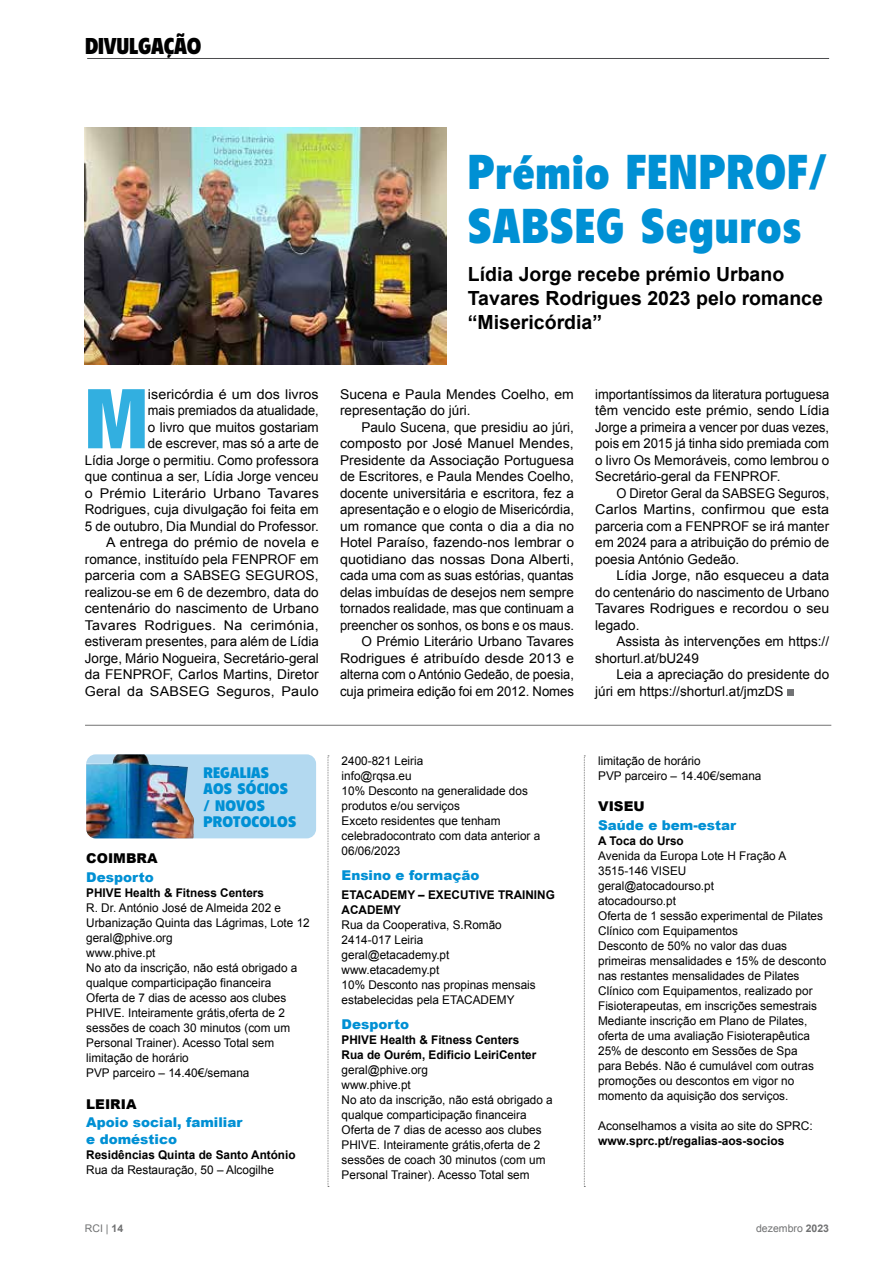
<style>
.page{position:relative;width:893px;height:1263px;background:#fff}
.page>*{position:absolute;margin:0;border:0;box-sizing:border-box;transform-origin:0 0}
.t1{font:900 condensed 82.95px "Flyer LT Std";color:#32afe0}
.t2{font:900 condensed 48px/54px "Flyer LT Std";letter-spacing:.02em;color:#0090d4}
.t3{font:900 condensed 22.5px "Flyer LT Std";letter-spacing:-.01em;color:#000}
.t4{font:700 19.5px/24px "Arial";color:#000}
.t5{font:900 condensed 15px/16.5px "Flyer LT Std";letter-spacing:.01em;color:#0090d4;scale:1.1 1}
.t6{font:13.5px/16.5px "Arial";color:#000}
.t7{font:13.5px/16.5px "Arial";color:#000;text-align:right;scale:1.06 1}
.t8{font:13.5px/16.5px "Arial";color:#000;text-align:justify;scale:.96 1}
.t9{font:900 13.5px/16.5px "Arial";color:#0090d4}
.t10{font:13.5px/16.5px "Arial";color:#000;scale:1.04 1}
.t11{font:900 13.5px "Arial";color:#000}
.t12{font:12px/15px "Arial";color:#000}
.t13{font:700 12px/15px "Arial";color:#000}
.t14{font:10.5px "Arial";color:#707172}
.s1{font-weight:700}
</style>
<div class="page">
<div style="left:86px;top:754px;width:230px;height:84px;background:#b3d9f0;border-radius:9px"></div>
<img style="left:86px;top:754px;width:108px;height:84px">
<hr style="left:87px;top:58px;width:742px;height:1px;background:#4b4b4d">
<svg style="left:328px;top:755px;width:1px;height:432px"></svg>
<svg style="left:584px;top:755px;width:1px;height:432px"></svg>
<div style="left:787px;top:689px;width:7px;height:7px;background:#727375"></div>
<img style="left:85px;top:128px;width:361px;height:237px">
<hr style="left:85px;top:725px;width:746px;height:1px;background:#737373">
<h3 class="t3" style="left:85px;top:33px;width:118px">DIVULGAÇÃO</h3>
<h2 class="t2" style="left:468px;top:145px;width:361px">Prémio FENPROF/<br>SABSEG Seguros</h2>
<h3 class="t4" style="left:468px;top:263px;width:357px">Lídia Jorge recebe prémio Urbano<br>Tavares Rodrigues 2023 pelo romance “Misericórdia”</h3>
<p class="t7" style="left:85px;top:386px;width:222px">isericórdia é um dos livros<br>mais premiados da atualidade,<br>o livro que muitos gostariam<br>de escrever, mas só a arte de<br>Lídia Jorge o permitiu. Como professora que continua a ser, Lídia Jorge venceu o Prémio Literário Urbano Tavares Rodrigues, cuja divulgação foi feita em 5 de outubro, Dia Mundial do Professor.<br>A entrega do prémio de novela e romance, instituído pela FENPROF em parceria com a SABSEG SEGUROS, realizou-se em 6 de dezembro, data do centenário do nascimento de Urbano Tavares Rodrigues. Na cerimónia, estiveram presentes, para além de Lídia Jorge, Mário Nogueira, Secretário-geral da FENPROF, Carlos Martins, Diretor Geral da SABSEG Seguros, Paulo</p>
<p class="t10" style="left:340px;top:386px;width:226px">Sucena e Paula Mendes Coelho, em representação do júri.</p>
<h1 class="t1" style="left:85px;top:370px;width:65px">M</h1>
<p class="t6" style="left:340px;top:419px;width:235px;text-align:right">Paulo Sucena, que presidiu ao júri, composto por José Manuel Mendes, Presidente da Associação Portuguesa de Escritores, e Paula Mendes Coelho, docente universitária e escritora, fez a apresentação e o elogio de Misericórdia, um romance que conta o dia a dia no Hotel Paraíso, fazendo-nos lembrar o quotidiano das nossas Dona Alberti, cada uma com as suas estórias, quantas delas imbuídas de desejos nem sempre tornados realidade, mas que continuam a preencher os sonhos, os bons e os maus.<br>O Prémio Literário Urbano Tavares Rodrigues é atribuído desde 2013 e alterna com o António Gedeão, de poesia, cuja primeira edição foi em 2012. Nomes</p>
<p class="t8" style="left:595px;top:386px;width:245px">importantíssimos da literatura portuguesa têm vencido este prémio, sendo Lídia Jorge a primeira a vencer por duas vezes, pois em 2015 já tinha sido premiada com o livro Os Memoráveis, como lembrou o Secretário-geral da FENPROF.</p>
<p class="t8" style="left:595px;top:485px;width:245px;text-indent:21px">O Diretor Geral da SABSEG Seguros, Carlos Martins, confirmou que esta parceria com a FENPROF se irá manter em 2024 para a atribuição do prémio de poesia António Gedeão.</p>
<p class="t6" style="left:595px;top:567px;width:235px;text-align:justify;text-indent:21px">Lídia Jorge, não esqueceu a data do centenário do nascimento de Urbano Tavares Rodrigues e recordou o seu legado.</p>
<p class="t6" style="left:595px;top:633px;width:235px;text-indent:21px">Assista às intervenções em https:// shorturl.at/bU249</p>
<p class="t6" style="left:595px;top:666px;width:235px;text-indent:21px">Leia a apreciação do presidente do júri em https://shorturl.at/jmzDS</p>
<p class="t5" style="left:203px;top:764px;width:86px">REGALIAS<br>AOS SÓCIOS / NOVOS<br>PROTOCOLOS</p>
<p class="t11" style="left:86px;top:849px;width:73px">COIMBRA</p>
<p class="t9" style="left:86px;top:869px;width:69px">Desporto</p>
<p class="t13" style="left:86px;top:886px;width:179px">PHIVE Health &amp; Fitness Centers</p>
<p class="t12" style="left:86px;top:900px;width:225px">R. Dr. António José de Almeida 202 e<br>Urbanização Quinta das Lágrimas, Lote 12 geral@phive.org<br>www.phive.pt<br>No ato da inscrição, não está obrigado a qualque comparticipação financeira<br>Oferta de 7 dias de acesso aos clubes<br>PHIVE. Inteiramente grátis,oferta de 2 sessões de coach 30 minutos (com um<br>Personal Trainer). Acesso Total sem limitação de horário<br>PVP parceiro – 14.40€/semana</p>
<p class="t11" style="left:86px;top:1094px;width:52px">LEIRIA</p>
<p class="t9" style="left:86px;top:1114px;width:158px">Apoio social, familiar e doméstico</p>
<p class="t13" style="left:86px;top:1147px;width:211px">Residências Quinta de Santo António</p>
<p class="t12" style="left:86px;top:1162px;width:189px">Rua da Restauração, 50 – Alcogilhe</p>
<p class="t12" style="left:342px;top:753px;width:200px">2400-821 Leiria<br>info@rqsa.eu<br>10% Desconto na generalidade dos produtos e/ou serviços<br>Exceto residentes que tenham celebradocontrato com data anterior a<br>06/06/2023</p>
<p class="t9" style="left:342px;top:866px;width:139px">Ensino e formação</p>
<p class="t13" style="left:342px;top:887px;width:215px">ETACADEMY – EXECUTIVE TRAINING<br>ACADEMY</p>
<p class="t12" style="left:342px;top:917px;width:196px">Rua da Cooperativa, S.Romão<br>2414-017 Leiria<br>geral@etacademy.pt www.etacademy.pt<br>10% Desconto nas propinas mensais estabelecidas pela ETACADEMY</p>
<p class="t9" style="left:342px;top:1015px;width:69px">Desporto</p>
<p class="t13" style="left:342px;top:1032px;width:196px">PHIVE Health &amp; Fitness Centers<br>Rua de Ourém, Edificio LeiriCenter</p>
<p class="t12" style="left:342px;top:1062px;width:213px">geral@phive.org<br>www.phive.pt<br>No ato da inscrição, não está obrigado a qualque comparticipação financeira<br>Oferta de 7 dias de acesso aos clubes<br>PHIVE. Inteiramente grátis,oferta de 2 sessões de coach 30 minutos (com um<br>Personal Trainer). Acesso Total sem</p>
<p class="t12" style="left:598px;top:753px;width:165px">limitação de horário<br>PVP parceiro – 14.40€/semana</p>
<p class="t11" style="left:598px;top:796px;width:48px">VISEU</p>
<p class="t9" style="left:598px;top:816px;width:140px">Saúde e bem-estar</p>
<p class="t13" style="left:598px;top:833px;width:87px">A Toca do Urso</p>
<p class="t12" style="left:598px;top:848px;width:230px">Avenida da Europa Lote H Fração A 3515-146 VISEU<br>geral@atocadourso.pt<br>atocadourso.pt<br>Oferta de 1 sessão experimental de Pilates Clínico com Equipamentos<br>Desconto de 50% no valor das duas primeiras mensalidades e 15% de desconto nas restantes mensalidades de Pilates Clínico com Equipamentos, realizado por Fisioterapeutas, em inscrições semestrais Mediante inscrição em Plano de Pilates, oferta de uma avaliação Fisioterapêutica 25% de desconto em Sessões de Spa<br>para Bebés. Não é cumulável com outras promoções ou descontos em vigor no momento da aquisição dos serviços.</p>
<p class="t12" style="left:598px;top:1118px;width:216px">Aconselhamos a visita ao site do SPRC:</p>
<p class="t13" style="left:598px;top:1133px;width:188px">www.sprc.pt/regalias-aos-socios</p>
<p class="t14" style="left:85px;top:1221px;width:40px">RCI | <span class="s1">14</span></p>
<p class="t14" style="left:756px;top:1221px;width:74px">dezembro <span class="s1">2023</span></p>
</div>
